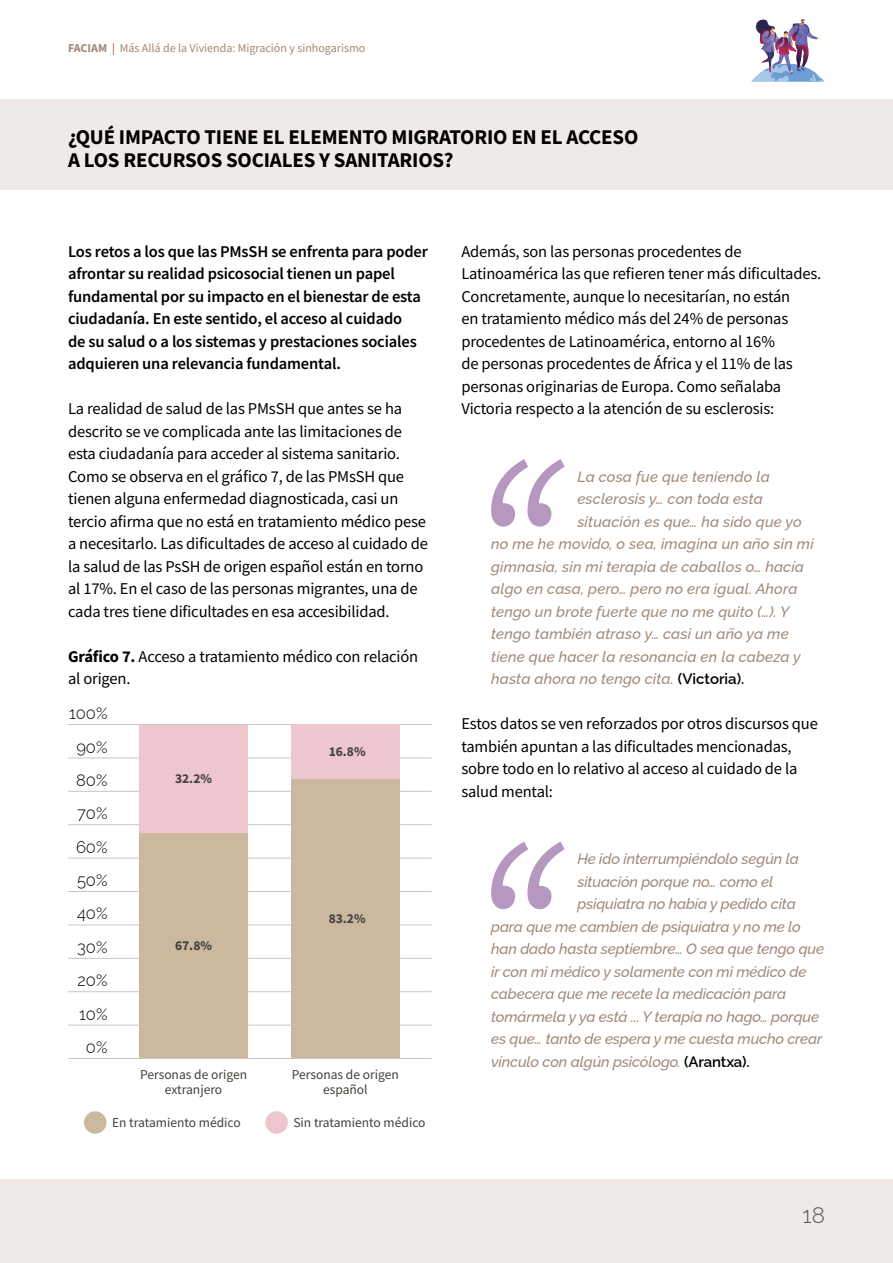
<style>
.page{position:relative;width:893px;height:1263px;background:#fff}
.page>*{position:absolute;margin:0;border:0;box-sizing:border-box;transform-origin:0 0}
.t1{font:300 22.5px "Raleway";color:#575756}
.t2{font:700 21px/22.5px "Source Sans Pro";letter-spacing:-.01em;color:#000}
.t3{font:16.5px/22.5px "Source Sans Pro";letter-spacing:-.01em;color:#000}
.t4{font:600 16.5px/22.5px "Source Sans Pro";letter-spacing:-.01em;color:#000}
.t5{font:300 16.5px "Raleway";color:#000}
.t6{font:italic 500 15px "Raleway";letter-spacing:-.01em;color:#a18879}
.t7{font:italic 500 15px "Raleway";letter-spacing:.01em;color:#a18879}
.t8{font:13.5px/15px "Source Sans Pro";color:#41403b;text-align:center}
.t9{font:700 13.5px "Source Sans Pro";color:#41403b}
.t10{font:12px "Source Sans Pro";color:#a18879}
.s1{font-weight:700}
.s2{color:#ca2561}
.s3{font-weight:600;font-style:normal;color:#000}
</style>
<div class="page">
<div style="left:0;top:1179px;width:893px;height:84px;background:#efeae5"></div>
<img style="left:751px;top:19px;width:73px;height:63px">
<svg style="left:491px;top:459px;width:74px;height:68px"></svg>
<svg style="left:491px;top:842px;width:74px;height:67px"></svg>
<div style="left:0;top:99px;width:893px;height:90px;background:#efeae5"></div>
<div style="left:84px;top:1111px;width:22px;height:23px;background:#cab89f;border-radius:50%"></div>
<div style="left:265px;top:1111px;width:23px;height:23px;background:#eec6ce;border-radius:50%"></div>
<hr style="left:68px;top:1058px;width:364px;height:1px;background:#c6c6c6">
<hr style="left:68px;top:1025px;width:364px;height:1px;background:#c6c6c6">
<hr style="left:68px;top:991px;width:364px;height:1px;background:#c6c6c6">
<hr style="left:68px;top:958px;width:364px;height:1px;background:#c6c6c6">
<hr style="left:68px;top:925px;width:364px;height:1px;background:#c6c6c6">
<hr style="left:68px;top:891px;width:364px;height:1px;background:#c6c6c6">
<hr style="left:68px;top:858px;width:364px;height:1px;background:#c6c6c6">
<hr style="left:68px;top:824px;width:364px;height:1px;background:#c6c6c6">
<hr style="left:68px;top:791px;width:364px;height:1px;background:#c6c6c6">
<hr style="left:68px;top:758px;width:364px;height:1px;background:#c6c6c6">
<hr style="left:68px;top:724px;width:364px;height:1px;background:#c6c6c6">
<div style="left:139px;top:725px;width:109px;height:108px;background:#eec6ce"></div>
<div style="left:291px;top:725px;width:109px;height:54px;background:#eec6ce"></div>
<div style="left:139px;top:833px;width:109px;height:225px;background:#cab89f"></div>
<div style="left:291px;top:779px;width:109px;height:279px;background:#cab89f"></div>
<p class="t10" style="left:68px;top:40px;width:299px"><span class="s1">FACIAM</span> <span class="s2">|</span> Más Allá de la Vivienda: Migración y sinhogarismo</p>
<p class="t2" style="left:68px;top:126px;width:572px">¿QUÉ IMPACTO TIENE EL ELEMENTO MIGRATORIO EN EL ACCESO<br>A LOS RECURSOS SOCIALES Y SANITARIOS?</p>
<p class="t4" style="left:68px;top:240px;width:361px">Los retos a los que las PMsSH se enfrenta para poder afrontar su realidad psicosocial tienen un papel fundamental por su impacto en el bienestar de esta ciudadanía. En este sentido, el acceso al cuidado<br>de su salud o a los sistemas y prestaciones sociales adquieren una relevancia fundamental.</p>
<p class="t3" style="left:68px;top:397px;width:361px">La realidad de salud de las PMsSH que antes se ha descrito se ve complicada ante las limitaciones de esta ciudadanía para acceder al sistema sanitario.<br>Como se observa en el gráfico 7, de las PMsSH que tienen alguna enfermedad diagnosticada, casi un tercio afirma que no está en tratamiento médico pese a necesitarlo. Las dificultades de acceso al cuidado de la salud de las PsSH de origen español están en torno al 17%. En el caso de las personas migrantes, una de cada tres tiene dificultades en esa accesibilidad.</p>
<p class="t3" style="left:68px;top:645px;width:352px"><span class="s1">Gráfico 7.</span> Acceso a tratamiento médico con relación al origen.</p>
<p class="t5" style="left:69px;top:700px;width:40px">100%</p>
<p class="t5" style="left:76px;top:733px;width:33px">90%</p>
<p class="t5" style="left:76px;top:767px;width:33px">80%</p>
<p class="t5" style="left:77px;top:800px;width:32px">70%</p>
<p class="t5" style="left:76px;top:834px;width:33px">60%</p>
<p class="t5" style="left:77px;top:867px;width:32px">50%</p>
<p class="t5" style="left:77px;top:900px;width:32px">40%</p>
<p class="t5" style="left:77px;top:934px;width:32px">30%</p>
<p class="t5" style="left:78px;top:967px;width:31px">20%</p>
<p class="t5" style="left:79px;top:1001px;width:30px">10%</p>
<p class="t5" style="left:86px;top:1034px;width:23px">0%</p>
<p class="t9" style="left:175px;top:770px;width:39px">32.2%</p>
<p class="t9" style="left:175px;top:936px;width:39px">67.8%</p>
<p class="t9" style="left:329px;top:743px;width:39px">16.8%</p>
<p class="t9" style="left:329px;top:909px;width:39px">83.2%</p>
<p class="t8" style="left:140px;top:1067px;width:109px">Personas de origen extranjero</p>
<p class="t8" style="left:292px;top:1067px;width:109px">Personas de origen español</p>
<p class="t8" style="left:112px;top:1115px;width:130px">En tratamiento médico</p>
<p class="t8" style="left:293px;top:1115px;width:134px">Sin tratamiento médico</p>
<p class="t3" style="left:461px;top:240px;width:361px">Además, son las personas procedentes de Latinoamérica las que refieren tener más dificultades.<br>Concretamente, aunque lo necesitarían, no están<br>en tratamiento médico más del 24% de personas procedentes de Latinoamérica, entorno al 16%<br>de personas procedentes de África y el 11% de las personas originarias de Europa. Como señalaba Victoria respecto a la atención de su esclerosis:</p>
<p class="t7" style="left:577px;top:464px;width:194px">La cosa fue que teniendo la</p>
<p class="t7" style="left:577px;top:487px;width:187px">esclerosis y… con toda esta</p>
<p class="t7" style="left:577px;top:509px;width:226px">situación es que… ha sido que yo</p>
<p class="t7" style="left:491px;top:532px;width:324px">no me he movido, o sea, imagina un año sin mi</p>
<p class="t7" style="left:491px;top:554px;width:314px">gimnasia, sin mi terapia de caballos o… hacía</p>
<p class="t7" style="left:491px;top:577px;width:308px">algo en casa, pero… pero no era igual. Ahora</p>
<p class="t7" style="left:491px;top:599px;width:300px">tengo un brote fuerte que no me quito (…). Y</p>
<p class="t7" style="left:491px;top:622px;width:299px">tengo también atraso y… casi un año ya me</p>
<p class="t7" style="left:491px;top:644px;width:311px">tiene que hacer la resonancia en la cabeza y</p>
<p class="t7" style="left:491px;top:667px;width:255px">hasta ahora no tengo cita. <span class="s3">(Victoria).</span></p>
<p class="t3" style="left:461px;top:712px;width:358px">Estos datos se ven reforzados por otros discursos que también apuntan a las dificultades mencionadas, sobre todo en lo relativo al acceso al cuidado de la salud mental:</p>
<p class="t6" style="left:577px;top:847px;width:223px">He ido interrumpiéndolo según la</p>
<p class="t6" style="left:577px;top:869px;width:198px">situación porque no… como el</p>
<p class="t6" style="left:577px;top:892px;width:220px">psiquiatra no había y pedido cita</p>
<p class="t6" style="left:491px;top:914px;width:311px">para que me cambien de psiquiatra y no me lo</p>
<p class="t6" style="left:491px;top:937px;width:334px">han dado hasta septiembre… O sea que tengo que</p>
<p class="t6" style="left:491px;top:959px;width:317px">ir con mi médico y solamente con mi médico de</p>
<p class="t6" style="left:491px;top:982px;width:297px">cabecera que me recete la medicación para</p>
<p class="t6" style="left:491px;top:1004px;width:329px">tomármela y ya está ... Y terapia no hago… porque</p>
<p class="t6" style="left:491px;top:1027px;width:333px">es que… tanto de espera y me cuesta mucho crear</p>
<p class="t6" style="left:491px;top:1049px;width:260px">vínculo con algún psicólogo. <span class="s3">(Arantxa).</span></p>
<h1 class="t1" style="left:802px;top:1197px;width:24px">18</h1>
</div>
